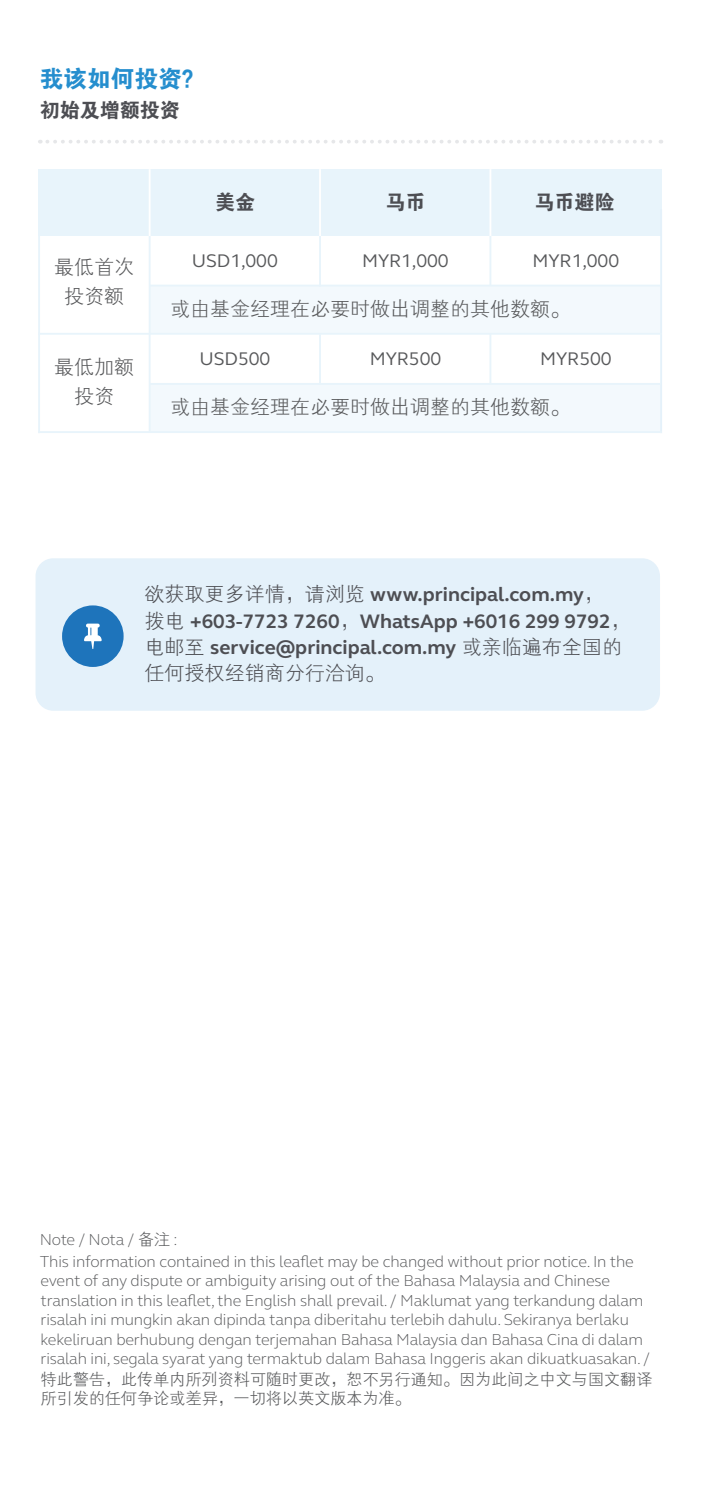
<style>
.page{position:relative;width:709px;height:1489px;background:#fff}
.page>*{position:absolute;margin:0;border:0;box-sizing:border-box;transform-origin:0 0}
.t1{font:23.75px "FZDHTJW GB1 0";letter-spacing:-.005em;color:#258ece}
.t2{font:700 20px/26.2px "FS Elliot Pro";color:#4d4e53}
.t3{font:20px/28.8px "FZXH1 JW GB1 0";color:#57585a;text-align:center}
.t4{font:20px "FZDHTJW GB1 0";color:#4d4e53}
.t5{font:20px "FZXH1 JW GB1 0";color:#4d4e53}
.t6{font:18.75px "FS Elliot Pro";letter-spacing:-.005em;color:#57585a}
.t7{font:300 16.25px/19.5px "FS Elliot Pro";letter-spacing:-.01em;color:#57585a}
.t8{font:16.25px/19.5px "FZXH1 JW GB1 0";letter-spacing:-.01em;color:#57585a}
.s1{font-family:"FZXH1 JW GB1 0";font-weight:400}
</style>
<div class="page">
<div style="left:36px;top:558px;width:624px;height:152px;background:#e4f1fa;border-radius:18px"></div>
<div style="left:62px;top:605px;width:62px;height:62px;background:#1e74bb;border-radius:50%"></div>
<svg style="left:84px;top:623px;width:18px;height:26px"></svg>
<svg style="left:47px;top:140px;width:614px;height:3px"></svg>
<div style="left:150px;top:285px;width:511px;height:48px;background:#f3f9fd"></div>
<div style="left:150px;top:384px;width:511px;height:48px;background:#f3f9fd"></div>
<div style="left:38px;top:169px;width:624px;height:67px;background:#e8f4fb"></div>
<hr style="left:660px;top:209px;width:2px;height:224px;background:#e4f1fa">
<hr style="left:38px;top:214px;width:2px;height:219px;background:#e8f4fb">
<hr style="left:38px;top:333px;width:623px;height:2px;background:#e8f4fb">
<hr style="left:150px;top:284px;width:511px;height:2px;background:#e8f4fb">
<hr style="left:319px;top:169px;width:2px;height:67px;background:#fff">
<hr style="left:319px;top:236px;width:2px;height:50px;background:#e8f4fb">
<hr style="left:319px;top:334px;width:2px;height:51px;background:#e8f4fb">
<hr style="left:149px;top:236px;width:2px;height:195px;background:#e8f4fb">
<hr style="left:149px;top:169px;width:2px;height:67px;background:#fff">
<hr style="left:489px;top:169px;width:2px;height:67px;background:#fff">
<hr style="left:489px;top:236px;width:2px;height:50px;background:#e8f4fb">
<hr style="left:489px;top:334px;width:2px;height:50px;background:#e8f4fb">
<hr style="left:38px;top:431px;width:623px;height:2px;background:#e8f4fb">
<hr style="left:150px;top:383px;width:511px;height:2px;background:#e8f4fb">
<h1 class="t1" style="left:40px;top:66px;width:155px">我该如何投资?</h1>
<p class="t4" style="left:40px;top:99px;width:142px">初始及增额投资</p>
<p class="t4" style="left:215px;top:191px;width:41px">美金</p>
<p class="t4" style="left:385px;top:191px;width:41px">马币</p>
<p class="t4" style="left:534px;top:191px;width:81px">马币避险</p>
<p class="t3" style="left:54px;top:254px;width:81px">最低首次</p>
<p class="t6" style="left:192px;top:248px;width:87px">USD1,000</p>
<p class="t6" style="left:362px;top:248px;width:88px">MYR1,000</p>
<p class="t6" style="left:532px;top:248px;width:88px">MYR1,000</p>
<p class="t3" style="left:64px;top:282px;width:61px">投资额</p>
<p class="t3" style="left:170px;top:296px;width:401px">或由基金经理在必要时做出调整的其他数额。</p>
<p class="t3" style="left:54px;top:353px;width:81px">最低加额投资</p>
<p class="t6" style="left:199px;top:346px;width:72px">USD500</p>
<p class="t6" style="left:370px;top:346px;width:73px">MYR500</p>
<p class="t6" style="left:540px;top:346px;width:73px">MYR500</p>
<p class="t3" style="left:170px;top:393px;width:401px">或由基金经理在必要时做出调整的其他数额。</p>
<p class="t2" style="left:145px;top:581px;width:487px"><span class="s1">欲获取更多详情，请浏览</span> www.principal.com.my<span class="s1">，<br>拨电</span> +603-7723 7260<span class="s1">，</span>WhatsApp +6016 299 9792<span class="s1">，电邮至</span> service@principal.com.my <span class="s1">或亲临遍布全国的</span></p>
<p class="t5" style="left:145px;top:662px;width:242px">任何授权经销商分行洽询。</p>
<p class="t7" style="left:40px;top:1227px;width:595px;line-height:22px">Note / Nota / <span class="s1">备注</span> :<br>This information contained in this leaflet may be changed without prior notice. In the</p>
<p class="t7" style="left:40px;top:1270px;width:610px">event of any dispute or ambiguity arising out of the Bahasa Malaysia and Chinese translation in this leaflet, the English shall prevail. / Maklumat yang terkandung dalam risalah ini mungkin akan dipinda tanpa diberitahu terlebih dahulu. Sekiranya berlaku kekeliruan berhubung dengan terjemahan Bahasa Malaysia dan Bahasa Cina di dalam risalah ini, segala syarat yang termaktub dalam Bahasa Inggeris akan dikuatkuasakan. /</p>
<p class="t8" style="left:40px;top:1369px;width:613px">特此警告，此传单内所列资料可随时更改，恕不另行通知。因为此间之中文与国文翻译所引发的任何争论或差异，一切将以英文版本为准。</p>
</div>
